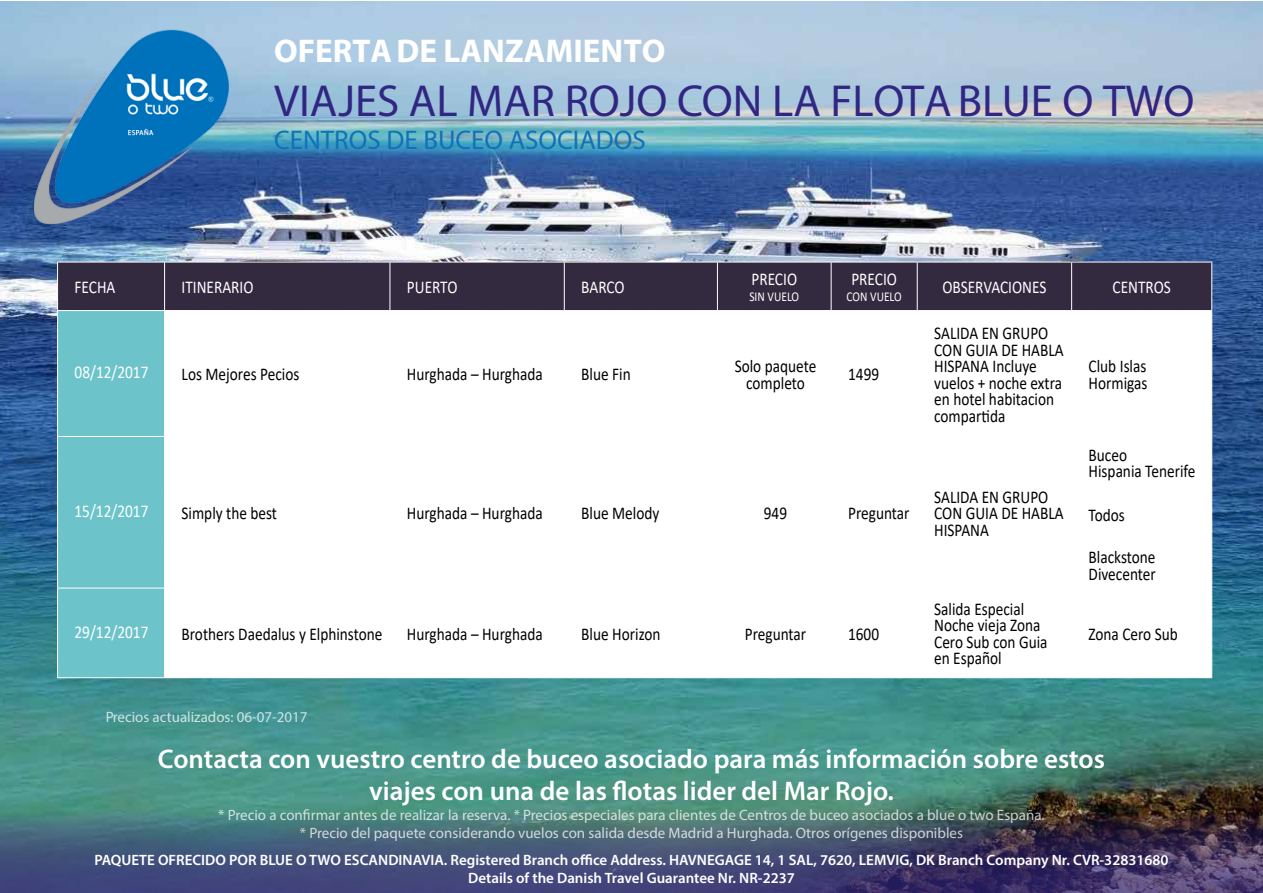
<style>
.page{position:relative;width:1263px;height:893px;background:#fff}
.page>*{position:absolute;margin:0;border:0;box-sizing:border-box;transform-origin:0 0}
.t1{font:45px "Myriad Pro";color:#312783}
.t2{font:700 33px "Myriad Pro";color:#fff}
.t3{font:600 27px/32.4px "Myriad Pro";color:#fff;text-align:center}
.t4{font:27px "Myriad Pro";color:#1072b9}
.t5{font:18px/16.5px "Calibri";color:#000;scale:.85 1}
.t6{font:18px "Calibri";color:#fff;scale:.85 1}
.t7{font:15px/18px "Myriad Pro";color:#fff;text-align:center}
.t8{font:600 15px/18px "Myriad Pro";color:#fff;text-align:center}
.t9{font:13.5px "Calibri";color:#fff;scale:.85 1}
</style>
<div class="page">
<img style="left:0;top:1px;width:1263px;height:810px">
<img style="left:6px;top:1px;width:270px;height:255px">
<div style="left:58px;top:263px;width:1153px;height:47px;background:#332a3f"></div>
<div style="left:58px;top:311px;width:106px;height:366px;background:#6cc4ca"></div>
<svg style="left:165px;top:311px;width:1046px;height:366px"></svg>
<hr style="left:57px;top:262px;width:108px;height:1px;background:#fff">
<hr style="left:57px;top:262px;width:1px;height:48px;background:#fff">
<hr style="left:165px;top:262px;width:225px;height:1px;background:#fff">
<hr style="left:164px;top:262px;width:1px;height:48px;background:#fff">
<hr style="left:390px;top:262px;width:174px;height:1px;background:#fff">
<hr style="left:390px;top:262px;width:1px;height:48px;background:#fff">
<hr style="left:564px;top:262px;width:153px;height:1px;background:#fff">
<hr style="left:564px;top:262px;width:1px;height:48px;background:#fff">
<hr style="left:717px;top:262px;width:114px;height:1px;background:#fff">
<hr style="left:717px;top:262px;width:1px;height:48px;background:#fff">
<hr style="left:831px;top:262px;width:86px;height:1px;background:#fff">
<hr style="left:831px;top:262px;width:1px;height:48px;background:#fff">
<hr style="left:917px;top:262px;width:154px;height:1px;background:#fff">
<hr style="left:917px;top:262px;width:1px;height:48px;background:#fff">
<hr style="left:1071px;top:262px;width:141px;height:1px;background:#fff">
<hr style="left:1071px;top:262px;width:1px;height:48px;background:#fff">
<hr style="left:1211px;top:262px;width:1px;height:48px;background:#fff">
<hr style="left:57px;top:310px;width:108px;height:1px;background:#fff">
<hr style="left:165px;top:310px;width:225px;height:1px;background:#fff">
<hr style="left:390px;top:310px;width:174px;height:1px;background:#fff">
<hr style="left:564px;top:310px;width:153px;height:1px;background:#fff">
<hr style="left:717px;top:310px;width:114px;height:1px;background:#fff">
<hr style="left:831px;top:310px;width:86px;height:1px;background:#fff">
<hr style="left:917px;top:310px;width:154px;height:1px;background:#fff">
<hr style="left:1071px;top:310px;width:141px;height:1px;background:#fff">
<hr style="left:57px;top:311px;width:1px;height:125px;background:#fff">
<hr style="left:57px;top:436px;width:107px;height:1px;background:#fff">
<hr style="left:57px;top:437px;width:1px;height:51px;background:#fff">
<hr style="left:57px;top:488px;width:1px;height:53px;background:#fff">
<hr style="left:57px;top:541px;width:1px;height:47px;background:#fff">
<hr style="left:57px;top:588px;width:107px;height:1px;background:#fff">
<hr style="left:57px;top:588px;width:1px;height:89px;background:#fff">
<hr style="left:57px;top:677px;width:107px;height:1px;background:#fff">
<hr style="left:164px;top:311px;width:1px;height:125px;background:#fff">
<hr style="left:390px;top:311px;width:1px;height:125px;background:#fff">
<hr style="left:564px;top:311px;width:1px;height:125px;background:#fff">
<hr style="left:717px;top:311px;width:1px;height:125px;background:#fff">
<hr style="left:831px;top:311px;width:1px;height:125px;background:#fff">
<hr style="left:917px;top:311px;width:1px;height:125px;background:#fff">
<hr style="left:1071px;top:311px;width:1px;height:125px;background:#fff">
<hr style="left:1211px;top:311px;width:1px;height:125px;background:#fff">
<hr style="left:164px;top:436px;width:226px;height:1px;background:#fff">
<hr style="left:164px;top:437px;width:1px;height:51px;background:#fff">
<hr style="left:390px;top:436px;width:174px;height:1px;background:#fff">
<hr style="left:390px;top:437px;width:1px;height:51px;background:#fff">
<hr style="left:564px;top:436px;width:153px;height:1px;background:#fff">
<hr style="left:564px;top:437px;width:1px;height:51px;background:#fff">
<hr style="left:717px;top:436px;width:114px;height:1px;background:#fff">
<hr style="left:717px;top:437px;width:1px;height:51px;background:#fff">
<hr style="left:831px;top:436px;width:86px;height:1px;background:#fff">
<hr style="left:831px;top:437px;width:1px;height:51px;background:#fff">
<hr style="left:917px;top:436px;width:154px;height:1px;background:#fff">
<hr style="left:917px;top:437px;width:1px;height:51px;background:#fff">
<hr style="left:1071px;top:436px;width:141px;height:1px;background:#fff">
<hr style="left:1071px;top:437px;width:1px;height:51px;background:#fff">
<hr style="left:1211px;top:437px;width:1px;height:51px;background:#fff">
<hr style="left:164px;top:488px;width:1px;height:53px;background:#fff">
<hr style="left:390px;top:488px;width:1px;height:53px;background:#fff">
<hr style="left:564px;top:488px;width:1px;height:53px;background:#fff">
<hr style="left:717px;top:488px;width:1px;height:53px;background:#fff">
<hr style="left:831px;top:488px;width:1px;height:53px;background:#fff">
<hr style="left:917px;top:488px;width:1px;height:53px;background:#fff">
<hr style="left:1071px;top:488px;width:141px;height:1px;background:#fff">
<hr style="left:1071px;top:488px;width:1px;height:53px;background:#fff">
<hr style="left:1211px;top:488px;width:1px;height:53px;background:#fff">
<hr style="left:164px;top:541px;width:1px;height:47px;background:#fff">
<hr style="left:390px;top:541px;width:1px;height:47px;background:#fff">
<hr style="left:564px;top:541px;width:1px;height:47px;background:#fff">
<hr style="left:717px;top:541px;width:1px;height:47px;background:#fff">
<hr style="left:831px;top:541px;width:1px;height:47px;background:#fff">
<hr style="left:917px;top:541px;width:1px;height:47px;background:#fff">
<hr style="left:1071px;top:541px;width:141px;height:1px;background:#fff">
<hr style="left:1071px;top:541px;width:1px;height:47px;background:#fff">
<hr style="left:1211px;top:541px;width:1px;height:47px;background:#fff">
<hr style="left:164px;top:588px;width:226px;height:1px;background:#fff">
<hr style="left:164px;top:588px;width:1px;height:89px;background:#fff">
<hr style="left:390px;top:588px;width:174px;height:1px;background:#fff">
<hr style="left:390px;top:588px;width:1px;height:89px;background:#fff">
<hr style="left:564px;top:588px;width:153px;height:1px;background:#fff">
<hr style="left:564px;top:588px;width:1px;height:89px;background:#fff">
<hr style="left:717px;top:588px;width:114px;height:1px;background:#fff">
<hr style="left:717px;top:588px;width:1px;height:89px;background:#fff">
<hr style="left:831px;top:588px;width:86px;height:1px;background:#fff">
<hr style="left:831px;top:588px;width:1px;height:89px;background:#fff">
<hr style="left:917px;top:588px;width:154px;height:1px;background:#fff">
<hr style="left:917px;top:588px;width:1px;height:89px;background:#fff">
<hr style="left:1071px;top:588px;width:141px;height:1px;background:#fff">
<hr style="left:1071px;top:588px;width:1px;height:89px;background:#fff">
<hr style="left:1211px;top:588px;width:1px;height:89px;background:#fff">
<hr style="left:164px;top:677px;width:226px;height:1px;background:#fff">
<hr style="left:390px;top:677px;width:174px;height:1px;background:#fff">
<hr style="left:564px;top:677px;width:153px;height:1px;background:#fff">
<hr style="left:717px;top:677px;width:114px;height:1px;background:#fff">
<hr style="left:831px;top:677px;width:86px;height:1px;background:#fff">
<hr style="left:917px;top:677px;width:154px;height:1px;background:#fff">
<hr style="left:1071px;top:677px;width:141px;height:1px;background:#fff">
<img style="left:0;top:811px;width:1263px;height:82px">
<h2 class="t2" style="left:274px;top:29px;width:393px">OFERTA DE LANZAMIENTO</h2>
<h1 class="t1" style="left:274px;top:73px;width:922px">VIAJES AL MAR ROJO CON LA FLOTA BLUE O TWO</h1>
<h3 class="t4" style="left:274px;top:123px;width:373px">CENTROS DE BUCEO ASOCIADOS</h3>
<p class="t6" style="left:75px;top:275px;width:50px">FECHA</p>
<p class="t6" style="left:182px;top:275px;width:86px">ITINERARIO</p>
<p class="t6" style="left:407px;top:275px;width:61px">PUERTO</p>
<p class="t6" style="left:581px;top:275px;width:52px">BARCO</p>
<p class="t6" style="left:751px;top:266px;width:55px">PRECIO</p>
<p class="t9" style="left:749px;top:287px;width:60px">SIN VUELO</p>
<p class="t6" style="left:851px;top:266px;width:55px">PRECIO</p>
<p class="t9" style="left:846px;top:287px;width:67px">CON VUELO</p>
<p class="t6" style="left:75px;top:360px;width:88px">08/12/2017</p>
<p class="t5" style="left:182px;top:366px;width:140px">Los Mejores Pecios</p>
<p class="t5" style="left:407px;top:366px;width:161px">Hurghada – Hurghada</p>
<p class="t5" style="left:581px;top:366px;width:60px">Blue Fin</p>
<p class="t5" style="left:735px;top:357px;width:98px;text-align:center">Solo paquete completo</p>
<p class="t5" style="left:848px;top:366px;width:38px">1499</p>
<p class="t6" style="left:75px;top:498px;width:88px">15/12/2017</p>
<p class="t5" style="left:182px;top:504px;width:114px">Simply the best</p>
<p class="t5" style="left:407px;top:504px;width:161px">Hurghada – Hurghada</p>
<p class="t5" style="left:581px;top:504px;width:93px">Blue Melody</p>
<p class="t5" style="left:764px;top:504px;width:29px">949</p>
<p class="t5" style="left:848px;top:504px;width:74px">Preguntar</p>
<p class="t6" style="left:75px;top:619px;width:88px">29/12/2017</p>
<p class="t5" style="left:182px;top:625px;width:238px">Brothers Daedalus y Elphinstone</p>
<p class="t5" style="left:407px;top:625px;width:161px">Hurghada – Hurghada</p>
<p class="t5" style="left:581px;top:625px;width:95px">Blue Horizon</p>
<p class="t5" style="left:745px;top:625px;width:74px">Preguntar</p>
<p class="t5" style="left:848px;top:625px;width:38px">1600</p>
<p class="t7" style="left:105px;top:708px;width:204px">Precios actualizados: 06-07-2017</p>
<p class="t6" style="left:942px;top:275px;width:124px">OBSERVACIONES</p>
<p class="t6" style="left:1112px;top:275px;width:70px">CENTROS</p>
<p class="t5" style="left:934px;top:324px;width:154px">SALIDA EN GRUPO<br>CON GUIA DE HABLA<br>HISPANA Incluye vuelos + noche extra en hotel habitacion compartida</p>
<p class="t5" style="left:934px;top:488px;width:154px">SALIDA EN GRUPO<br>CON GUIA DE HABLA<br>HISPANA</p>
<p class="t5" style="left:934px;top:600px;width:135px">Salida Especial<br>Noche vieja Zona<br>Cero Sub con Guia en Español</p>
<p class="t5" style="left:1088px;top:357px;width:71px">Club Islas<br>Hormigas</p>
<p class="t5" style="left:1088px;top:446px;width:127px">Buceo<br>Hispania Tenerife</p>
<p class="t5" style="left:1088px;top:507px;width:44px">Todos</p>
<p class="t5" style="left:1088px;top:548px;width:81px">Blackstone<br>Divecenter</p>
<p class="t5" style="left:1088px;top:625px;width:107px">Zona Cero Sub</p>
<h3 class="t3" style="left:158px;top:742px;width:949px">Contacta con vuestro centro de buceo asociado para más información sobre estos viajes con una de las flotas lider del Mar Rojo.</h3>
<p class="t7" style="left:218px;top:806px;width:828px">* Precio a confirmar antes de realizar la reserva. * Precios especiales para clientes de Centros de buceo asociados a blue o two España. * Precio del paquete considerando vuelos con salida desde Madrid a Hurghada. Otros orígenes disponibles</p>
<p class="t8" style="left:94px;top:850px;width:1076px">PAQUETE OFRECIDO POR BLUE O TWO ESCANDINAVIA. Registered Branch office Address. HAVNEGAGE 14, 1 SAL, 7620, LEMVIG, DK Branch Company Nr. CVR-32831680<br>Details of the Danish Travel Guarantee Nr. NR-2237</p>
</div>
